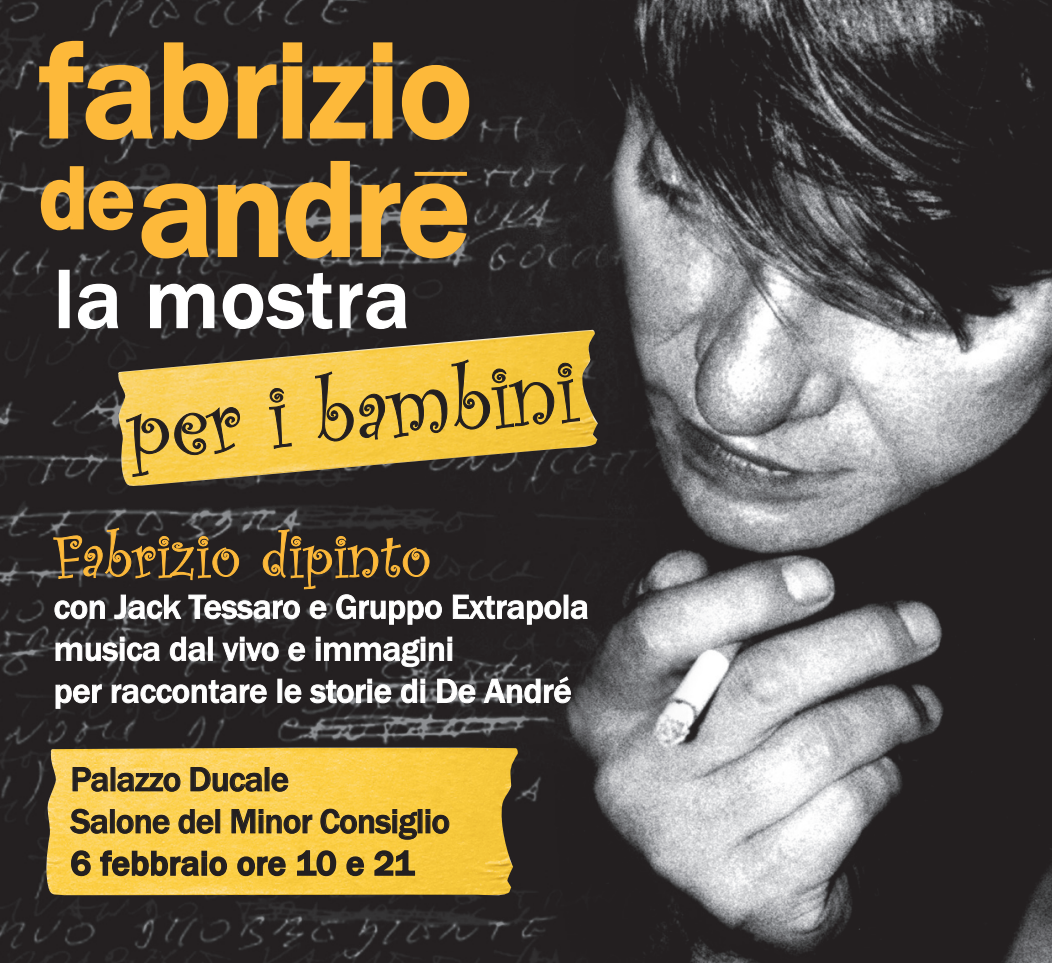
<style>
.page{position:relative;width:1052px;height:963px;background:#fff}
.page>*{position:absolute;margin:0;border:0;box-sizing:border-box;transform-origin:0 0}
.t1{font:500 138.25px/118.3px "Franklin Gothic";letter-spacing:-.005em;color:#fdb93a}
.t2{font:500 85.75px "Franklin Gothic";letter-spacing:.01em;color:#fff}
.t3{font:500 35px/42px "Franklin Gothic";letter-spacing:-.02em;color:#231f20}
</style>
<div class="page">
<img style="left:0;top:0;width:1052px;height:962px">
<img style="left:44px;top:747px;width:474px;height:150px">
<svg style="left:73px;top:767px;width:35px;height:24px"></svg>
<svg style="left:117px;top:772px;width:63px;height:19px"></svg>
<svg style="left:191px;top:767px;width:71px;height:24px;background:#cbaa4b"></svg>
<svg style="left:272px;top:772px;width:16px;height:19px"></svg>
<svg style="left:70px;top:808px;width:37px;height:25px"></svg>
<div style="left:110px;top:809px;width:4px;height:24px;border:1px solid #231f20"></div>
<svg style="left:117px;top:814px;width:52px;height:19px"></svg>
<svg style="left:179px;top:809px;width:34px;height:24px"></svg>
<div style="left:216px;top:809px;width:4px;height:24px;border:1px solid #231f20"></div>
<svg style="left:232px;top:809px;width:80px;height:24px;background:#c8a642"></svg>
<svg style="left:321px;top:808px;width:96px;height:31px;background:#d0ab3e"></svg>
<svg style="left:426px;top:809px;width:23px;height:24px"></svg>
<svg style="left:70px;top:849px;width:22px;height:27px"></svg>
<svg style="left:99px;top:849px;width:129px;height:28px;background:#b1933d"></svg>
<svg style="left:236px;top:855px;width:51px;height:21px"></svg>
<svg style="left:296px;top:849px;width:41px;height:27px"></svg>
<svg style="left:345px;top:855px;width:20px;height:21px"></svg>
<svg style="left:373px;top:849px;width:43px;height:27px"></svg>
<svg style="left:56px;top:676px;width:514px;height:32px"></svg>
<svg style="left:56px;top:637px;width:396px;height:29px"></svg>
<svg style="left:53px;top:527px;width:534px;height:97px;background:#51483f"></svg>
<img style="left:117px;top:330px;width:481px;height:156px">
<svg style="left:126px;top:303px;width:454px;height:174px;background:#aa8d3d"></svg>
<div style="left:59px;top:270px;width:11px;height:58px;border:1px solid #fff"></div>
<svg style="left:77px;top:283px;width:42px;height:47px;background:#4e4b4c"></svg>
<svg style="left:149px;top:283px;width:66px;height:46px;background:#474445"></svg>
<svg style="left:222px;top:272px;width:111px;height:58px;background:#413e3f"></svg>
<svg style="left:339px;top:283px;width:68px;height:47px;background:#4b4848"></svg>
<svg style="left:37px;top:39px;width:118px;height:103px;background:#5a472b"></svg>
<svg style="left:162px;top:40px;width:68px;height:102px;background:#5d492b"></svg>
<svg style="left:236px;top:40px;width:158px;height:100px;background:#5d4a2b"></svg>
<svg style="left:400px;top:63px;width:71px;height:79px;background:#5a472a"></svg>
<svg style="left:39px;top:159px;width:313px;height:101px;background:#59472d"></svg>
<svg style="left:360px;top:181px;width:109px;height:79px;background:#6e5936"></svg>
<svg style="left:414px;top:172px;width:53px;height:4px"></svg>
<h1 class="t1" style="left:40px;top:33px;width:434px">fabrizio <sup>de</sup>andre</h1>
<h2 class="t2" style="left:54px;top:246px;width:358px">la mostra</h2>
<p class="t3" style="left:71px;top:758px;width:381px">Palazzo Ducale<br>Salone del Minor Consiglio<br>6 febbraio ore 10 e 21</p>
</div>
